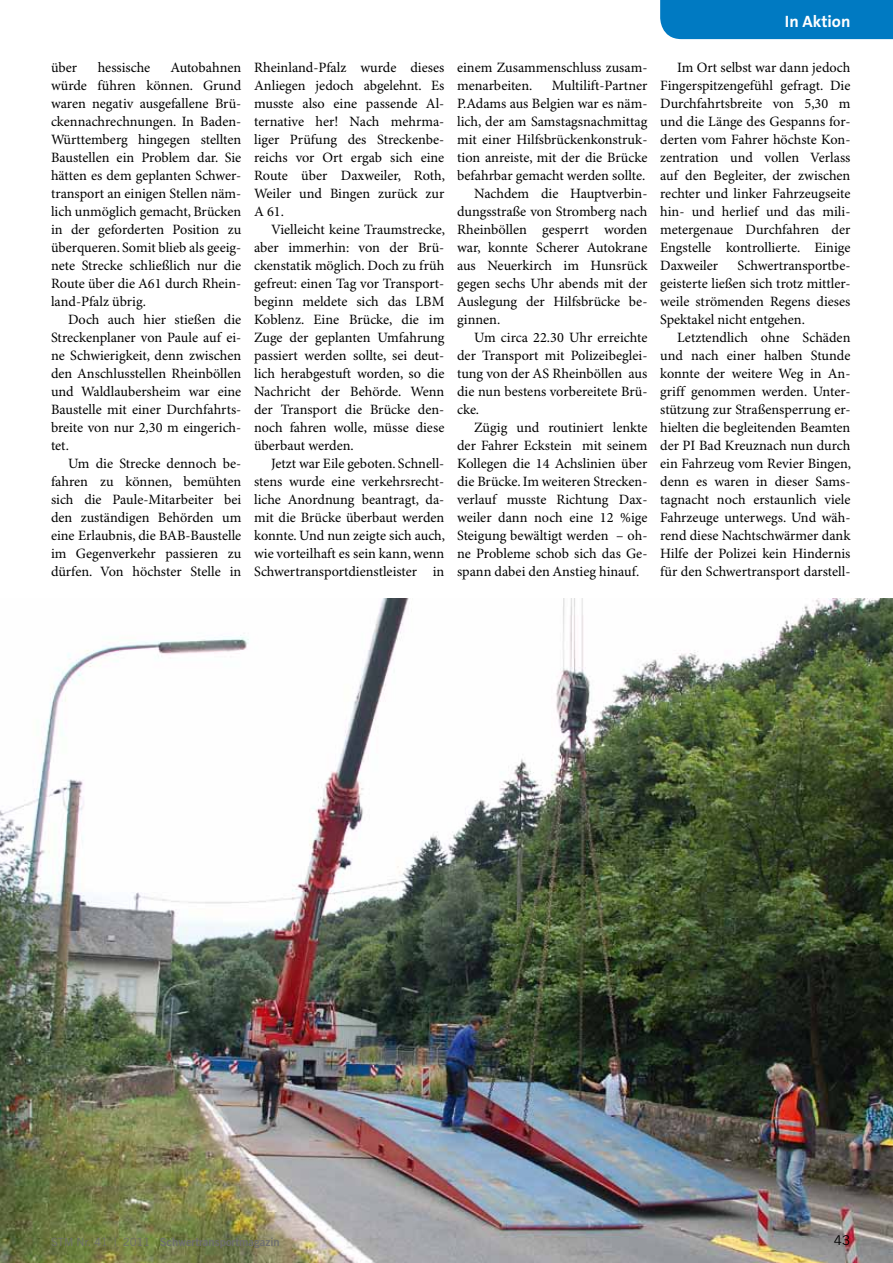
<style>
.page{position:relative;width:893px;height:1263px;background:#fff}
.page>*{position:absolute;margin:0;border:0;box-sizing:border-box;transform-origin:0 0}
.t1{font:700 16.5px "The Sans B7";color:#fff}
.t2{font:14.25px/18px "Minion Pro";color:#000;text-align:justify}
.t3{font:13.5px "Trade Gothic";color:#000}
.t4{font:11.25px "Trade Gothic Bold Two";color:#6e6e6e}
.s1{font-family:"Trade Gothic"}
</style>
<div class="page">
<img style="left:0;top:598px;width:893px;height:665px">
<div style="left:660px;top:0;width:233px;height:39px;background:#007ac2"></div>
<p class="t1" style="left:785px;top:13px;width:67px">In Aktion</p>
<p class="t2" style="left:51px;top:59px;width:192px;text-indent:119px">Autobahnen würde führen können. Grund waren negativ ausgefallene Brü&shy;ckennachrechnungen. In Baden-Württemberg hingegen stellten Baustellen ein Problem dar. Sie hätten es dem geplanten Schwer&shy;transport an einigen Stellen näm&shy;lich unmöglich gemacht, Brücken in der geforderten Position zu überqueren. Somit blieb als geeig&shy;nete Strecke schließlich nur die Route über die A61 durch Rhein&shy;land-Pfalz übrig.</p>
<p class="t2" style="left:51px;top:311px;width:192px;text-indent:17px">Doch auch hier stießen die Streckenplaner von Paule auf ei&shy;ne Schwierigkeit, denn zwischen den Anschlusstellen Rheinböllen und Waldlaubersheim war eine Baustelle mit einer Durchfahrts&shy;breite von nur 2,30 m eingerich&shy;tet.</p>
<p class="t2" style="left:51px;top:455px;width:192px;text-indent:17px">Um die Strecke dennoch be&shy;fahren zu können, bemühten sich die Paule-Mitarbeiter bei den zuständigen Behörden um eine Erlaubnis, die BAB-Baustelle im Gegenverkehr passieren zu dürfen. Von höchster Stelle in</p>
<p class="t2" style="left:51px;top:59px;width:28px">über</p>
<p class="t2" style="left:98px;top:59px;width:54px">hessische</p>
<p class="t2" style="left:254px;top:59px;width:193px">Rheinland-Pfalz wurde dieses Anliegen jedoch abgelehnt. Es musste also eine passende Al&shy;ternative her! Nach mehrma&shy;liger Prüfung des Streckenbe&shy;reichs vor Ort ergab sich eine Route über Daxweiler, Roth, Weiler und Bingen zurück zur A 61.</p>
<p class="t2" style="left:254px;top:221px;width:193px;text-indent:17px">Vielleicht keine Traumstrecke, aber immerhin: von der Brü&shy;ckenstatik möglich. Doch zu früh gefreut: einen Tag vor Transport&shy;beginn meldete sich das LBM Koblenz. Eine Brücke, die im Zuge der geplanten Umfahrung passiert werden sollte, sei deut&shy;lich herabgestuft worden, so die Nachricht der Behörde. Wenn der Transport die Brücke den&shy;noch fahren wolle, müsse diese überbaut werden.</p>
<p class="t2" style="left:254px;top:455px;width:193px;text-indent:17px">Jetzt war Eile geboten. Schnell&shy;stens wurde eine verkehrsrecht&shy;liche Anordnung beantragt, da&shy;mit die Brücke überbaut werden konnte. Und nun zeigte sich auch, wie vorteilhaft es sein kann, wenn Schwertransportdienstleister in</p>
<p class="t2" style="left:457px;top:59px;width:192px">einem Zusammenschluss zusam&shy;menarbeiten.</p>
<p class="t2" style="left:552px;top:77px;width:97px">Multilift-Partner</p>
<p class="t2" style="left:457px;top:95px;width:192px">P.Adams aus Belgien war es näm-</p>
<p class="t2" style="left:457px;top:113px;width:192px">lich, der am Samstagsnachmittag</p>
<p class="t2" style="left:457px;top:131px;width:192px">mit einer Hilfsbrückenkonstruk-</p>
<p class="t2" style="left:457px;top:149px;width:192px">tion anreiste, mit der die Brücke</p>
<p class="t2" style="left:457px;top:167px;width:190px">befahrbar gemacht werden sollte.</p>
<p class="t2" style="left:474px;top:185px;width:175px">Nachdem die Hauptverbin-</p>
<p class="t2" style="left:457px;top:203px;width:192px">dungsstraße von Stromberg nach</p>
<p class="t2" style="left:457px;top:221px;width:192px">Rheinböllen gesperrt worden</p>
<p class="t2" style="left:457px;top:239px;width:192px">war, konnte Scherer Autokrane</p>
<p class="t2" style="left:457px;top:257px;width:192px">aus Neuerkirch im Hunsrück</p>
<p class="t2" style="left:457px;top:275px;width:192px">gegen sechs Uhr abends mit der</p>
<p class="t2" style="left:457px;top:293px;width:192px">Auslegung der Hilfsbrücke be-</p>
<p class="t2" style="left:457px;top:311px;width:45px">ginnen.</p>
<p class="t2" style="left:474px;top:329px;width:175px">Um circa 22.30 Uhr erreichte</p>
<p class="t2" style="left:457px;top:347px;width:192px">der Transport mit Polizeibeglei-</p>
<p class="t2" style="left:457px;top:365px;width:192px">tung von der AS Rheinböllen aus</p>
<p class="t2" style="left:457px;top:383px;width:192px">die nun bestens vorbereitete Brü-</p>
<p class="t2" style="left:457px;top:401px;width:24px">cke.</p>
<p class="t2" style="left:474px;top:419px;width:175px">Zügig und routiniert lenkte</p>
<p class="t2" style="left:457px;top:437px;width:192px">der Fahrer Eckstein mit seinem</p>
<p class="t2" style="left:457px;top:455px;width:192px">Kollegen die 14 Achslinien über</p>
<p class="t2" style="left:457px;top:473px;width:192px">die Brücke. Im weiteren Strecken-</p>
<p class="t2" style="left:457px;top:491px;width:192px">verlauf musste Richtung Dax-</p>
<p class="t2" style="left:457px;top:509px;width:192px">weiler dann noch eine 12 %ige</p>
<p class="t2" style="left:457px;top:527px;width:192px">Steigung bewältigt werden – oh-</p>
<p class="t2" style="left:457px;top:545px;width:192px">ne Probleme schob sich das Ge-</p>
<p class="t2" style="left:457px;top:563px;width:184px">spann dabei den Anstieg hinauf.</p>
<p class="t2" style="left:660px;top:59px;width:192px;text-indent:17px">Im Ort selbst war dann jedoch Fingerspitzengefühl gefragt. Die Durchfahrtsbreite von 5,30 m und die Länge des Gespanns for&shy;derten vom Fahrer höchste Kon&shy;zentration und vollen Verlass auf den Begleiter, der zwischen rechter und linker Fahrzeugseite hin- und herlief und das mili&shy;metergenaue Durchfahren der Engstelle kontrollierte. Einige Daxweiler</p>
<p class="t2" style="left:660px;top:257px;width:192px;text-indent:77px">Schwertransportbe&shy;geisterte ließen sich trotz mittler&shy;weile strömenden Regens dieses Spektakel nicht entgehen.</p>
<p class="t2" style="left:660px;top:329px;width:193px;text-indent:17px">Letztendlich ohne Schäden und nach einer halben Stunde konnte der weitere Weg in An&shy;griff genommen werden. Unter&shy;stützung zur Straßensperrung er&shy;hielten die begleitenden Beamten der PI Bad Kreuznach nun durch ein Fahrzeug vom Revier Bingen, denn es waren in dieser Sams&shy;tagnacht noch erstaunlich viele Fahrzeuge unterwegs. Und wäh&shy;rend diese Nachtschwärmer dank Hilfe der Polizei kein Hindernis für den Schwertransport darstell-</p>
<p class="t4" style="left:51px;top:1235px;width:230px"><span class="s1">STM Nr. 41 | 2011</span> Schwertransportmagazin</p>
<p class="t3" style="left:834px;top:1232px;width:18px">43</p>
</div>
